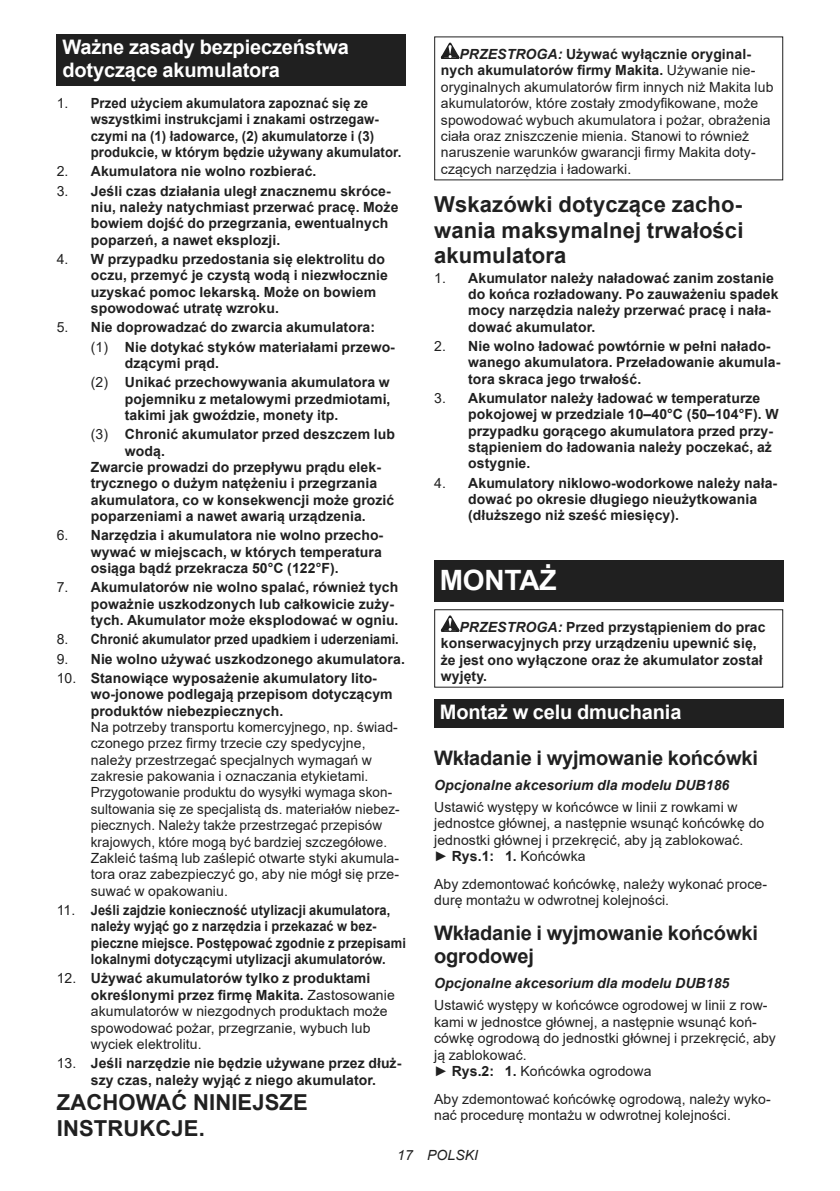
<style>
.page{position:relative;width:840px;height:1191px;background:#fff}
.page>*{position:absolute;margin:0;border:0;box-sizing:border-box;transform-origin:0 0}
.t1{font:700 28px "Arial";letter-spacing:-.01em;color:#fff}
.t2{font:700 22px/25.8px "Arial";letter-spacing:.005em;color:#202020}
.t3{font:700 20px/23.4px "Arial";letter-spacing:-.01em;color:#fff}
.t4{font:700 20px/23.4px "Arial";letter-spacing:-.01em;color:#202020}
.t5{font:700 14px/16.4px "Arial";letter-spacing:.005em;color:#202020}
.t6{font:14px/16.4px "Arial";letter-spacing:.005em;color:#202020}
.t7{font:700 14px/16.4px "Arial";letter-spacing:.005em;color:#202020;scale:.92 1}
.t8{font:700 14px/16.4px "Arial";letter-spacing:.005em;color:#202020;scale:.94 1}
.t9{font:italic 700 14px "Arial";letter-spacing:.005em;color:#202020}
.t10{font:700 14px "Arial";letter-spacing:.005em;color:#202020;scale:.9 1}
.t11{font:italic 14px "Arial";letter-spacing:.005em;color:#202020}
.s1{font-weight:400}
.s2{font-weight:700}
.s3{font-weight:700;font-style:italic}
.s4{font-style:italic}
</style>
<div class="page">
<div style="left:57px;top:34px;width:348px;height:52px;background:#202020"></div>
<svg style="left:440px;top:43px;width:19px;height:16px"></svg>
<div style="left:434px;top:560px;width:348px;height:41px;background:#202020"></div>
<svg style="left:440px;top:615px;width:19px;height:17px"></svg>
<div style="left:434px;top:609px;width:348px;height:78px;border:1px solid #202020"></div>
<div style="left:434px;top:699px;width:348px;height:28px;background:#202020"></div>
<h3 class="t3" style="left:62px;top:36px;width:288px">Ważne zasady bezpieczeństwa dotyczące akumulatora</h3>
<p class="t8" style="left:91px;top:95px;width:331px;text-indent:-34px"><span class="s1">1.</span> Przed użyciem akumulatora zapoznać się ze wszystkimi instrukcjami i znakami ostrzegaw&shy;czymi na (1) ładowarce, (2) akumulatorze i (3) produkcie, w którym będzie używany akumulator.</p>
<p class="t5" style="left:57px;top:163px;width:261px"><span class="s1">2.</span> Akumulatora nie wolno rozbierać.</p>
<p class="t5" style="left:91px;top:183px;width:309px;text-indent:-34px"><span class="s1">3.</span> Jeśli czas działania uległ znacznemu skróce&shy;niu, należy natychmiast przerwać pracę. Może bowiem dojść do przegrzania, ewentualnych poparzeń, a nawet eksplozji.</p>
<p class="t5" style="left:91px;top:251px;width:298px;text-indent:-34px"><span class="s1">4.</span> W przypadku przedostania się elektrolitu do oczu, przemyć je czystą wodą i niezwłocznie uzyskać pomoc lekarską. Może on bowiem spowodować utratę wzroku.</p>
<p class="t5" style="left:91px;top:318px;width:305px;line-height:19.2px;text-indent:-34px"><span class="s1">5.</span> Nie doprowadzać do zwarcia akumulatora: <span class="s1">(1)</span> Nie dotykać styków materiałami przewo-</p>
<p class="t5" style="left:91px;top:353px;width:300px;line-height:19.2px;text-indent:34px">dzącymi prąd.<br><span class="s1">(2)</span> Unikać przechowywania akumulatora w</p>
<p class="t5" style="left:125px;top:390px;width:267px">pojemniku z metalowymi przedmiotami, takimi jak gwoździe, monety itp.</p>
<p class="t5" style="left:91px;top:426px;width:305px"><span class="s1">(3)</span> Chronić akumulator przed deszczem lub</p>
<p class="t5" style="left:125px;top:442px;width:42px">wodą.</p>
<p class="t5" style="left:91px;top:459px;width:291px">Zwarcie prowadzi do przepływu prądu elek-</p>
<p class="t5" style="left:91px;top:475px;width:288px">trycznego o dużym natężeniu i przegrzania</p>
<p class="t5" style="left:91px;top:492px;width:305px">akumulatora, co w konsekwencji może grozić</p>
<p class="t5" style="left:91px;top:508px;width:276px">poparzeniami a nawet awarią urządzenia.</p>
<p class="t5" style="left:91px;top:527px;width:294px;text-align:justify;text-indent:-34px"><span class="s1">6.</span> Narzędzia i akumulatora nie wolno przecho&shy;wywać w miejscach, w których temperatura osiąga bądź przekracza 50°C (122°F).</p>
<p class="t5" style="left:91px;top:579px;width:309px;text-indent:-34px"><span class="s1">7.</span> Akumulatorów nie wolno spalać, również tych poważnie uszkodzonych lub całkowicie zuży&shy;tych. Akumulator może eksplodować w ogniu.</p>
<p class="t10" style="left:57px;top:629px;width:381px"><span class="s1">8.</span> Chronić akumulator przed upadkiem i uderzeniami.</p>
<p class="t5" style="left:57px;top:650px;width:349px"><span class="s1">9.</span> Nie wolno używać uszkodzonego akumulatora.</p>
<p class="t5" style="left:91px;top:670px;width:303px;text-indent:-34px"><span class="s1">10.</span> Stanowiące wyposażenie akumulatory lito&shy;wo-jonowe podlegają przepisom dotyczącym produktów niebezpiecznych.</p>
<p class="t6" style="left:91px;top:718px;width:310px">Na potrzeby transportu komercyjnego, np. świad&shy;czonego przez firmy trzecie czy spedycyjne, należy przestrzegać specjalnych wymagań w zakresie pakowania i oznaczania etykietami.<br>Przygotowanie produktu do wysyłki wymaga skon&shy;sultowania się ze specjalistą ds. materiałów niebez&shy;piecznych. Należy także przestrzegać przepisów krajowych, które mogą być bardziej szczegółowe.<br>Zakleić taśmą lub zaślepić otwarte styki akumula&shy;tora oraz zabezpieczyć go, aby nie mógł się prze&shy;suwać w opakowaniu.</p>
<p class="t7" style="left:91px;top:902px;width:344px;text-indent:-34px"><span class="s1">11.</span> Jeśli zajdzie konieczność utylizacji akumulatora, należy wyjąć go z narzędzia i przekazać w bez&shy;pieczne miejsce. Postępować zgodnie z przepisami lokalnymi dotyczącymi utylizacji akumulatorów.</p>
<p class="t6" style="left:91px;top:971px;width:305px;text-indent:-34px">12. <span class="s2">Używać akumulatorów tylko z produktami określonymi przez firmę Makita.</span> Zastosowanie akumulatorów w niezgodnych produktach może spowodować pożar, przegrzanie, wybuch lub wyciek elektrolitu.</p>
<p class="t5" style="left:91px;top:1055px;width:312px;text-indent:-34px"><span class="s1">13.</span> Jeśli narzędzie nie będzie używane przez dłuż&shy;szy czas, należy wyjąć z niego akumulator.</p>
<h2 class="t2" style="left:57px;top:1090px;width:252px">ZACHOWAĆ NINIEJSZE<br>INSTRUKCJE.</h2>
<p class="t6" style="left:440px;top:46px;width:334px;text-indent:19px"><span class="s3">PRZESTROGA:</span> <span class="s2">Używać wyłącznie oryginal&shy;nych akumulatorów firmy Makita.</span> Używanie nie&shy;oryginalnych akumulatorów firm innych niż Makita lub akumulatorów, które zostały zmodyfikowane, może spowodować wybuch akumulatora i pożar, obrażenia ciała oraz zniszczenie mienia. Stanowi to również naruszenie warunków gwarancji firmy Makita doty&shy;czących narzędzia i ładowarki.</p>
<h2 class="t2" style="left:434px;top:191px;width:310px;text-align:justify">Wskazówki dotyczące zacho&shy;wania maksymalnej trwałości akumulatora</h2>
<p class="t5" style="left:468px;top:269px;width:312px;text-indent:-34px"><span class="s1">1.</span> Akumulator należy naładować zanim zostanie do końca rozładowany. Po zauważeniu spadek mocy narzędzia należy przerwać pracę i nała&shy;dować akumulator.</p>
<p class="t5" style="left:468px;top:338px;width:313px;text-indent:-34px"><span class="s1">2.</span> Nie wolno ładować powtórnie w pełni nałado&shy;wanego akumulatora. Przeładowanie akumula&shy;tora skraca jego trwałość.</p>
<p class="t5" style="left:468px;top:390px;width:312px;text-indent:-34px"><span class="s1">3.</span> Akumulator należy ładować w temperaturze pokojowej w przedziale 10–40°C (50–104°F). W przypadku gorącego akumulatora przed przy&shy;stąpieniem do ładowania należy poczekać, aż ostygnie.</p>
<p class="t5" style="left:468px;top:475px;width:310px;text-indent:-34px"><span class="s1">4.</span> Akumulatory niklowo-wodorkowe należy nała&shy;dować po okresie długiego nieużytkowania (dłuższego niż sześć miesięcy).</p>
<h1 class="t1" style="left:439px;top:560px;width:118px">MONTAŻ</h1>
<p class="t5" style="left:440px;top:619px;width:326px;text-indent:19px"><span class="s4">PRZESTROGA:</span> Przed przystąpieniem do prac konserwacyjnych przy urządzeniu upewnić się, że jest ono wyłączone oraz że akumulator został wyjęty.</p>
<h3 class="t3" style="left:439px;top:700px;width:243px">Montaż w celu dmuchania</h3>
<h3 class="t4" style="left:434px;top:746px;width:325px">Wkładanie i wyjmowanie końcówki</h3>
<p class="t9" style="left:434px;top:779px;width:296px">Opcjonalne akcesorium dla modelu DUB186</p>
<p class="t6" style="left:434px;top:799px;width:331px">Ustawić występy w końcówce w linii z rowkami w jednostce głównej, a następnie wsunąć końcówkę do jednostki głównej i przekręcić, aby ją zablokować.<br>► <span class="s2">Rys.1: 1.</span> Końcówka</p>
<p class="t6" style="left:434px;top:875px;width:334px">Aby zdemontować końcówkę, należy wykonać proce&shy;durę montażu w odwrotnej kolejności.</p>
<h3 class="t4" style="left:434px;top:921px;width:325px">Wkładanie i wyjmowanie końcówki ogrodowej</h3>
<p class="t9" style="left:434px;top:978px;width:296px">Opcjonalne akcesorium dla modelu DUB185</p>
<p class="t6" style="left:434px;top:997px;width:343px">Ustawić występy w końcówce ogrodowej w linii z row&shy;kami w jednostce głównej, a następnie wsunąć koń&shy;cówkę ogrodową do jednostki głównej i przekręcić, aby ją zablokować.<br>► <span class="s2">Rys.2: 1.</span> Końcówka ogrodowa</p>
<p class="t6" style="left:434px;top:1090px;width:338px">Aby zdemontować końcówkę ogrodową, należy wyko&shy;nać procedurę montażu w odwrotnej kolejności.</p>
<p class="t11" style="left:397px;top:1147px;width:82px">17 POLSKI</p>
</div>
